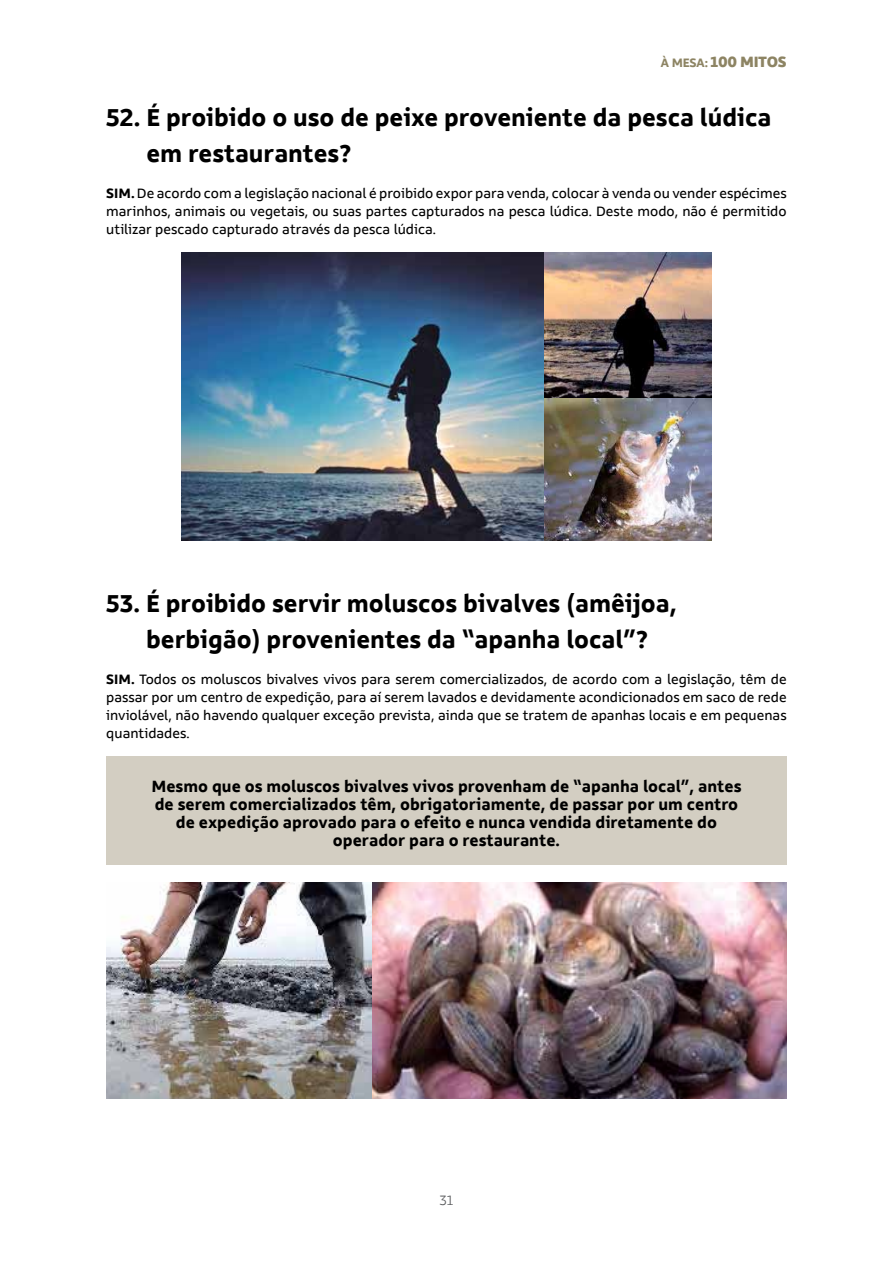
<style>
.page{position:relative;width:893px;height:1263px;background:#fff}
.page>*{position:absolute;margin:0;border:0;box-sizing:border-box;transform-origin:0 0}
.t1{font:700 27px/36px "Rehn";color:#000}
.t2{font:700 18px/18px "Rehn";color:#000;text-align:center}
.t3{font:800 16.5px "Rehn";letter-spacing:-.02em;color:#8d8463}
.t4{font:15px/18px "Rehn";color:#000;text-align:justify}
.t5{font:300 15px "Rehn";color:#58595b}
.s1{font-weight:700;font-size:13.5px}
.s2{font-weight:700}
</style>
<div class="page">
<div style="left:106px;top:756px;width:681px;height:108px;background:#d3cec2"></div>
<img style="left:544px;top:252px;width:167px;height:146px">
<img style="left:544px;top:398px;width:167px;height:142px">
<img style="left:182px;top:252px;width:362px;height:288px">
<img style="left:372px;top:882px;width:415px;height:216px">
<img style="left:106px;top:882px;width:266px;height:216px">
<p class="t3" style="left:660px;top:50px;width:128px"><span class="s1">À MESA:</span> 100 MITOS</p>
<h1 class="t1" style="left:146px;top:99px;width:626px;text-indent:-40px">52. É proibido o uso de peixe proveniente da pesca lúdica em restaurantes?</h1>
<p class="t4" style="left:106px;top:184px;width:682px"><span class="s2">SIM.</span> De acordo com a legislação nacional é proibido expor para venda, colocar à venda ou vender espécimes marinhos, animais ou vegetais, ou suas partes capturados na pesca lúdica. Deste modo, não é permitido utilizar pescado capturado através da pesca lúdica.</p>
<h1 class="t1" style="left:106px;top:585px;width:572px;text-align:center">53. É proibido servir moluscos bivalves (amêijoa, berbigão) provenientes da “apanha local”?</h1>
<p class="t4" style="left:106px;top:670px;width:682px"><span class="s2">SIM.</span> Todos os moluscos bivalves vivos para serem comercializados, de acordo com a legislação, têm de passar por um centro de expedição, para aí serem lavados e devidamente acondicionados em saco de rede inviolável, não havendo qualquer exceção prevista, ainda que se tratem de apanhas locais e em pequenas quantidades.</p>
<p class="t2" style="left:151px;top:777px;width:592px">Mesmo que os moluscos bivalves vivos provenham de “apanha local”, antes de serem comercializados têm, obrigatoriamente, de passar por um centro de expedição aprovado para o efeito e nunca vendida diretamente do operador para o restaurante.</p>
<p class="t5" style="left:439px;top:1191px;width:15px">31</p>
</div>
